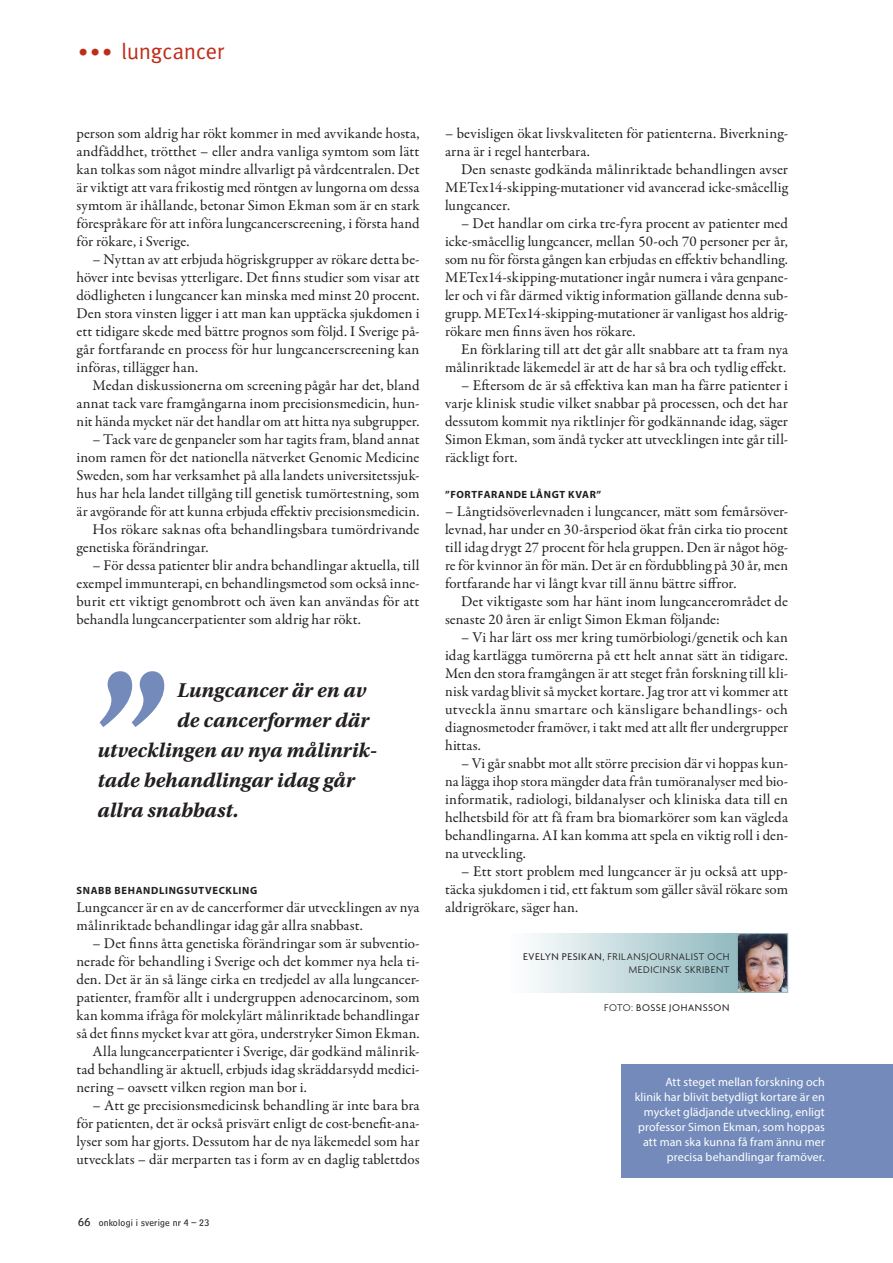
<style>
.page{position:relative;width:893px;height:1263px;background:#fff}
.page>*{position:absolute;margin:0;border:0;box-sizing:border-box;transform-origin:0 0}
.produktnamn{font:22.5px "Meta Pro Norm";letter-spacing:-.02em;color:#bf2d19}
.Citat_Utopia{font:italic 700 21px/30px "Utopia Std";color:#231f20}
.BRÖDTEXT{font:15px/18px "Garamond Premr Pro";letter-spacing:.005em;color:#231f20;text-align:justify}
.BRÖDTEXT_ej_indrag{font:15px/18px "Garamond Premr Pro";letter-spacing:.005em;color:#231f20}
.BILDTEXT{font:12px/15px "Myriad Pro";letter-spacing:.01em;color:#fff;text-align:right}
.BYLINE{font:300 10.5px "Agenda One";letter-spacing:.05em;color:#231f20}
.mellanrubbe_Myriad{font:700 10.5px "Myriad Pro";letter-spacing:.06em;color:#231f20}
.BYLINE-2{font:10.5px "Agenda One";letter-spacing:.05em;color:#231f20}
.t1{font:9.75px "Bell Centennial Std Sub Capt";letter-spacing:.02em;color:#231f20}
.s1{font-size:19.5px}
.s2{font-size:12px}
.s3{font-weight:400}
.s4{font-weight:300}
</style>
<div class="page">
<svg style="left:100px;top:671px;width:64px;height:56px"></svg>
<div style="left:621px;top:1064px;width:272px;height:114px;background:#738aba"></div>
<img style="left:739px;top:935px;width:47px;height:56px">
<div style="left:737px;top:933px;width:51px;height:60px;border:1px solid #91babf"></div>
<div style="left:506px;top:934px;width:230px;height:58px;background:linear-gradient(to right,#fff,#92bbc1)"></div>
<div style="left:505px;top:933px;width:232px;height:60px;border:2px solid #fff"></div>
<p class="produktnamn" style="left:78px;top:34px;width:147px"><span class="s1">•••</span> lungcancer</p>
<p class="BRÖDTEXT" style="left:77px;top:125px;width:345px">person som aldrig har rökt kommer in med avvikande hosta, andfåddhet, trötthet – eller andra vanliga symtom som lätt kan tolkas som något mindre allvarligt på vårdcentralen. Det är viktigt att vara frikostig med röntgen av lungorna om dessa symtom är ihållande, betonar Simon Ekman som är en stark förespråkare för att införa lungcancerscreening, i första hand för rökare, i Sverige.</p>
<p class="BRÖDTEXT" style="left:77px;top:251px;width:344px;text-indent:16px">– Nyttan av att erbjuda högriskgrupper av rökare detta be&shy;höver inte bevisas ytterligare. Det finns studier som visar att dödligheten i lungcancer kan minska med minst 20 procent.<br>Den stora vinsten ligger i att man kan upptäcka sjukdomen i ett tidigare skede med bättre prognos som följd. I Sverige på&shy;går fortfarande en process för hur lungcancerscreening kan införas, tillägger han.</p>
<p class="BRÖDTEXT" style="left:77px;top:377px;width:344px;text-indent:16px">Medan diskussionerna om screening pågår har det, bland annat tack vare framgångarna inom precisionsmedicin, hun&shy;nit hända mycket när det handlar om att hitta nya subgrupper.</p>
<p class="BRÖDTEXT" style="left:77px;top:431px;width:345px;text-indent:16px">– Tack vare de genpaneler som har tagits fram, bland annat inom ramen för det nationella nätverket Genomic Medicine Sweden, som har verksamhet på alla landets universitetssjuk&shy;hus har hela landet tillgång till genetisk tumörtestning, som är avgörande för att kunna erbjuda effektiv precisionsmedicin.</p>
<p class="BRÖDTEXT" style="left:77px;top:521px;width:344px;text-indent:16px">Hos rökare saknas ofta behandlingsbara tumördrivande genetiska förändringar.</p>
<p class="BRÖDTEXT" style="left:77px;top:557px;width:345px;text-indent:16px">– För dessa patienter blir andra behandlingar aktuella, till exempel immunterapi, en behandlingsmetod som också inne&shy;burit ett viktigt genombrott och även kan användas för att behandla lungcancerpatienter som aldrig har rökt.</p>
<p class="Citat_Utopia" style="left:177px;top:676px;width:191px">Lungcancer är en av</p>
<p class="Citat_Utopia" style="left:97px;top:706px;width:281px;text-indent:80px">de cancerformer där utvecklingen av nya målinrik&shy;tade behandlingar idag går allra snabbast.</p>
<p class="mellanrubbe_Myriad" style="left:77px;top:884px;width:182px">SNABB BEHANDLINGSUTVECKLING</p>
<p class="BRÖDTEXT_ej_indrag" style="left:77px;top:899px;width:344px">Lungcancer är en av de cancerformer där utvecklingen av nya målinriktade behandlingar idag går allra snabbast.</p>
<p class="BRÖDTEXT" style="left:77px;top:935px;width:345px;text-indent:16px">– Det finns åtta genetiska förändringar som är subventio&shy;nerade för behandling i Sverige och det kommer nya hela ti&shy;den. Det är än så länge cirka en tredjedel av alla lungcancer&shy;patienter, framför allt i undergruppen adenocarcinom, som kan komma ifråga för molekylärt målinriktade behandlingar så det finns mycket kvar att göra, understryker Simon Ekman.</p>
<p class="BRÖDTEXT" style="left:77px;top:1043px;width:344px;text-indent:16px">Alla lungcancerpatienter i Sverige, där godkänd målinrik&shy;tad behandling är aktuell, erbjuds idag skräddarsydd medici&shy;nering – oavsett vilken region man bor i.</p>
<p class="BRÖDTEXT" style="left:77px;top:1097px;width:344px;text-indent:16px">– Att ge precisionsmedicinsk behandling är inte bara bra för patienten, det är också prisvärt enligt de cost-benefit-ana&shy;lyser som har gjorts. Dessutom har de nya läkemedel som har utvecklats – där merparten tas i form av en daglig tablettdos</p>
<p class="t1" style="left:78px;top:1217px;width:132px"><span class="s2">66</span> onkologi i sverige nr 4 – 23</p>
<p class="BRÖDTEXT" style="left:445px;top:125px;width:344px">– bevisligen ökat livskvaliteten för patienterna. Biverkning&shy;arna är i regel hanterbara.</p>
<p class="BRÖDTEXT" style="left:445px;top:161px;width:345px;text-indent:16px">Den senaste godkända målinriktade behandlingen avser METex14-skipping-mutationer vid avancerad icke-småcellig lungcancer.</p>
<p class="BRÖDTEXT" style="left:445px;top:215px;width:344px;text-indent:16px">– Det handlar om cirka tre-fyra procent av patienter med icke-småcellig lungcancer, mellan 50-och 70 personer per år, som nu för första gången kan erbjudas en effektiv behandling.<br>METex14-skipping-mutationer ingår numera i våra genpane&shy;ler och vi får därmed viktig information gällande denna sub&shy;grupp. METex14-skipping-mutationer är vanligast hos aldrig&shy;rökare men finns även hos rökare.</p>
<p class="BRÖDTEXT" style="left:445px;top:341px;width:345px;text-align:right">En förklaring till att det går allt snabbare att ta fram nya målinriktade läkemedel är att de har så bra och tydlig effekt.</p>
<p class="BRÖDTEXT" style="left:445px;top:377px;width:344px;text-indent:16px">– Eftersom de är så effektiva kan man ha färre patienter i varje klinisk studie vilket snabbar på processen, och det har dessutom kommit nya riktlinjer för godkännande idag, säger Simon Ekman, som ändå tycker att utvecklingen inte går till&shy;räckligt fort.</p>
<p class="mellanrubbe_Myriad" style="left:445px;top:488px;width:158px">”FORTFARANDE LÅNGT KVAR”</p>
<p class="BRÖDTEXT_ej_indrag" style="left:445px;top:503px;width:345px;text-align:justify">– Långtidsöverlevnaden i lungcancer, mätt som femårsöver&shy;levnad, har under en 30-årsperiod ökat från cirka tio procent till idag drygt 27 procent för hela gruppen. Den är något hög&shy;re för kvinnor än för män. Det är en fördubbling på 30 år, men fortfarande har vi långt kvar till ännu bättre siffror.</p>
<p class="BRÖDTEXT" style="left:445px;top:593px;width:344px;text-indent:16px">Det viktigaste som har hänt inom lungcancerområdet de senaste 20 åren är enligt Simon Ekman följande:</p>
<p class="BRÖDTEXT" style="left:445px;top:629px;width:345px;text-indent:16px">– Vi har lärt oss mer kring tumörbiologi/genetik och kan idag kartlägga tumörerna på ett helt annat sätt än tidigare.<br>Men den stora framgången är att steget från forskning till kli&shy;nisk vardag blivit så mycket kortare. Jag tror att vi kommer att utveckla ännu smartare och känsligare behandlings- och diagnosmetoder framöver, i takt med att allt fler undergrupper hittas.</p>
<p class="BRÖDTEXT" style="left:445px;top:755px;width:345px;text-indent:16px">– Vi går snabbt mot allt större precision där vi hoppas kun&shy;na lägga ihop stora mängder data från tumöranalyser med bio&shy;informatik, radiologi, bildanalyser och kliniska data till en helhetsbild för att få fram bra biomarkörer som kan vägleda behandlingarna. AI kan komma att spela en viktig roll i den&shy;na utveckling.</p>
<p class="BRÖDTEXT" style="left:445px;top:863px;width:345px;text-indent:16px">– Ett stort problem med lungcancer är ju också att upp&shy;täcka sjukdomen i tid, ett faktum som gäller såväl rökare som aldrigrökare, säger han.</p>
<p class="BYLINE" style="left:523px;top:951px;width:208px"><span class="s3">EVELYN PESIKAN,</span> FRILANSJOURNALIST OCH</p>
<p class="BYLINE" style="left:629px;top:964px;width:102px">MEDICINSK SKRIBENT</p>
<p class="BYLINE-2" style="left:604px;top:1002px;width:127px"><span class="s4">FOTO:</span> BOSSE JOHANSSON</p>
<p class="BILDTEXT" style="left:665px;top:1074px;width:161px">Att steget mellan forskning och</p>
<p class="BILDTEXT" style="left:635px;top:1089px;width:192px">klinik har blivit betydligt kortare är en mycket glädjande utveckling, enligt professor Simon Ekman, som hoppas att man ska kunna få fram ännu mer precisa behandlingar framöver.</p>
</div>
